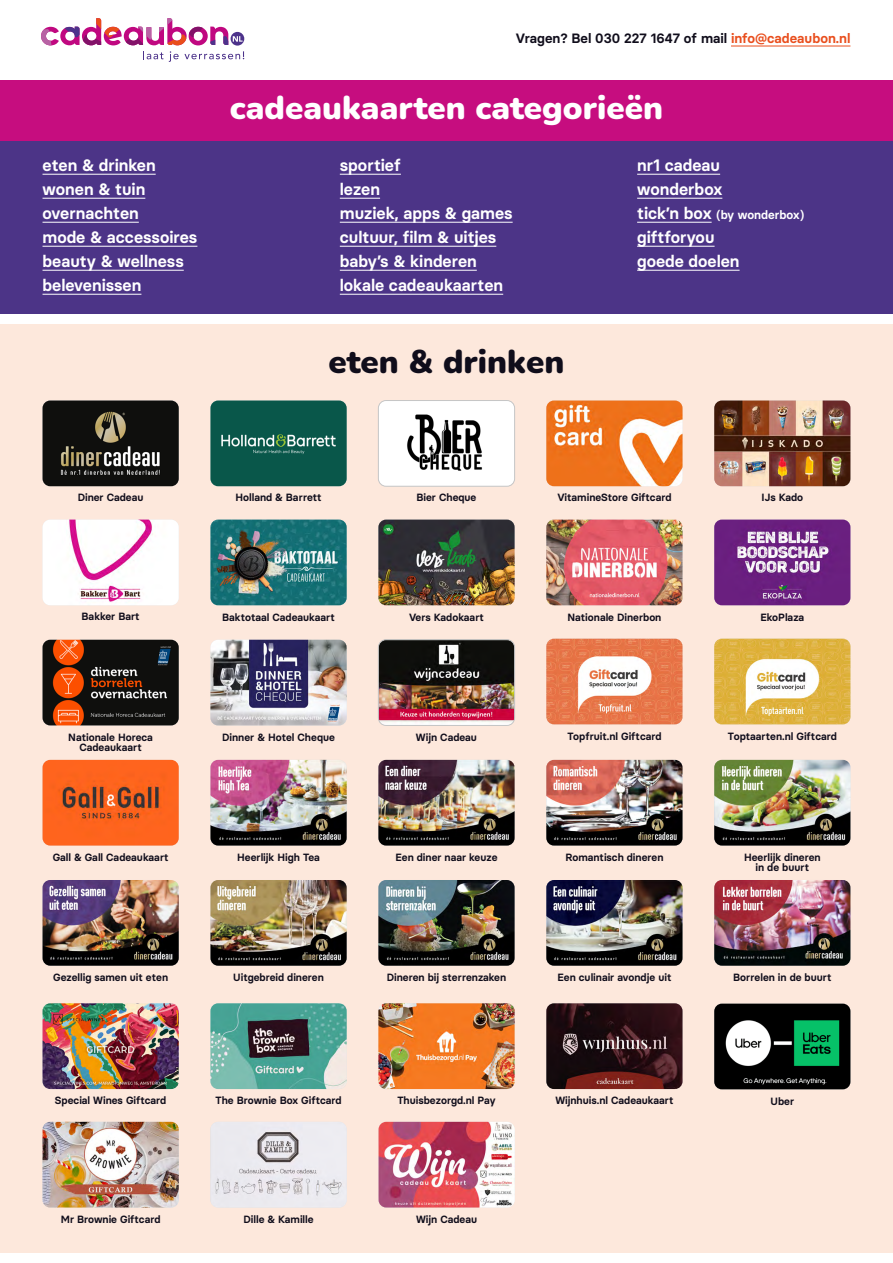
<style>
.page{position:relative;width:893px;height:1263px;background:#fff}
.page>*{position:absolute;margin:0;border:0;box-sizing:border-box;transform-origin:0 0}
.t1{font:900 33px "Nunito";color:#fff}
.t2{font:900 33px "Nunito";color:#100d1b}
.t3{font:600 16.5px/24px "Basier Circle";color:#fff}
.t4{font:600 13.5px "Basier Circle";color:#100d1b}
.t5{font:600 12px "Basier Circle";color:#fff}
.t6{font:600 10.5px/10.5px "Basier Circle";color:#100d1b;text-align:center}
.s1{color:#e94e1d}
.s2{font-size:16.5px}
</style>
<div class="page">
<div style="left:0;top:324px;width:893px;height:928px;background:#fde8dc"></div>
<div style="left:0;top:94px;width:893px;height:219px;background:#4c3487"></div>
<div style="left:0;top:80px;width:893px;height:61px;background:#c60d7f"></div>
<hr style="left:731px;top:46px;width:119px;height:1px;background:#e94e1d">
<svg style="left:41px;top:18px;width:203px;height:44px"></svg>
<hr style="left:43px;top:174px;width:113px;height:1px;background:#fff">
<hr style="left:43px;top:198px;width:102px;height:1px;background:#fff">
<hr style="left:43px;top:222px;width:96px;height:1px;background:#fff">
<hr style="left:43px;top:246px;width:154px;height:1px;background:#fff">
<hr style="left:43px;top:270px;width:141px;height:1px;background:#fff">
<hr style="left:43px;top:294px;width:98px;height:1px;background:#fff">
<hr style="left:340px;top:174px;width:61px;height:1px;background:#fff">
<hr style="left:340px;top:198px;width:40px;height:1px;background:#fff">
<hr style="left:340px;top:222px;width:173px;height:1px;background:#fff">
<hr style="left:340px;top:246px;width:156px;height:1px;background:#fff">
<hr style="left:340px;top:270px;width:137px;height:1px;background:#fff">
<hr style="left:340px;top:294px;width:163px;height:1px;background:#fff">
<hr style="left:637px;top:174px;width:83px;height:1px;background:#fff">
<hr style="left:637px;top:198px;width:85px;height:1px;background:#fff">
<hr style="left:637px;top:222px;width:75px;height:1px;background:#fff">
<hr style="left:637px;top:246px;width:78px;height:1px;background:#fff">
<hr style="left:637px;top:270px;width:103px;height:1px;background:#fff">
<img style="left:43px;top:400px;width:136px;height:86px">
<img style="left:43px;top:520px;width:136px;height:85px">
<img style="left:43px;top:640px;width:136px;height:85px">
<img style="left:43px;top:760px;width:136px;height:85px">
<img style="left:43px;top:880px;width:136px;height:86px">
<img style="left:43px;top:1003px;width:136px;height:86px">
<img style="left:546px;top:639px;width:136px;height:85px">
<img style="left:714px;top:400px;width:136px;height:86px">
<img style="left:714px;top:520px;width:136px;height:85px">
<img style="left:714px;top:760px;width:136px;height:85px">
<img style="left:714px;top:880px;width:136px;height:86px">
<img style="left:210px;top:400px;width:137px;height:86px">
<img style="left:210px;top:520px;width:137px;height:85px">
<img style="left:210px;top:640px;width:137px;height:85px">
<img style="left:210px;top:760px;width:137px;height:85px">
<img style="left:210px;top:880px;width:137px;height:86px">
<img style="left:210px;top:1003px;width:137px;height:86px">
<img style="left:714px;top:639px;width:136px;height:85px">
<img style="left:43px;top:1122px;width:136px;height:85px">
<img style="left:378px;top:402px;width:137px;height:84px">
<div style="left:378px;top:400px;width:137px;height:86px;border:1px solid #c6c6c6;border-radius:8px"></div>
<img style="left:378px;top:520px;width:137px;height:85px">
<img style="left:380px;top:641px;width:133px;height:83px">
<div style="left:378px;top:639px;width:137px;height:87px;border:1px solid #c5c5c5;border-radius:8px"></div>
<img style="left:378px;top:760px;width:137px;height:85px">
<img style="left:378px;top:880px;width:137px;height:86px">
<img style="left:378px;top:1003px;width:137px;height:86px">
<img style="left:714px;top:1004px;width:136px;height:85px">
<img style="left:546px;top:400px;width:136px;height:86px">
<img style="left:546px;top:520px;width:136px;height:85px">
<img style="left:546px;top:760px;width:136px;height:85px">
<img style="left:546px;top:880px;width:136px;height:86px">
<img style="left:546px;top:1003px;width:136px;height:86px">
<img style="left:210px;top:1122px;width:137px;height:85px">
<img style="left:378px;top:1122px;width:137px;height:85px">
<p class="t4" style="left:516px;top:30px;width:336px">Vragen? Bel 030 227 1647 of mail <span class="s1">info@cadeaubon.nl</span></p>
<h1 class="t1" style="left:230px;top:84px;width:435px">cadeaukaarten categorieën</h1>
<h2 class="t3" style="left:43px;top:152px;width:156px">eten &amp; drinken wonen &amp; tuin overnachten<br>mode &amp; accessoires beauty &amp; wellness belevenissen</h2>
<h2 class="t3" style="left:340px;top:152px;width:174px">sportief<br>lezen<br>muziek, apps &amp; games cultuur, film &amp; uitjes baby’s &amp; kinderen lokale cadeaukaarten</h2>
<h2 class="t3" style="left:637px;top:152px;width:87px">nr1 cadeau wonderbox</h2>
<p class="t5" style="left:637px;top:207px;width:168px"><span class="s2">tick’n box</span> (by wonderbox)</p>
<h2 class="t3" style="left:637px;top:224px;width:104px">giftforyou goede doelen</h2>
<h1 class="t2" style="left:329px;top:338px;width:237px">eten &amp; drinken</h1>
<p class="t6" style="left:78px;top:492px;width:67px">Diner Cadeau</p>
<p class="t6" style="left:235px;top:492px;width:88px">Holland &amp; Barrett</p>
<p class="t6" style="left:417px;top:492px;width:61px">Bier Cheque</p>
<p class="t6" style="left:557px;top:492px;width:116px">VitamineStore Giftcard</p>
<p class="t6" style="left:762px;top:492px;width:43px">IJs Kado</p>
<p class="t6" style="left:82px;top:611px;width:59px">Bakker Bart</p>
<p class="t6" style="left:222px;top:611px;width:114px">Baktotaal Cadeaukaart</p>
<p class="t6" style="left:409px;top:611px;width:76px">Vers Kadokaart</p>
<p class="t6" style="left:567px;top:611px;width:96px">Nationale Dinerbon</p>
<p class="t6" style="left:760px;top:611px;width:45px">EkoPlaza</p>
<p class="t6" style="left:68px;top:731px;width:86px">Nationale Horeca<br>Cadeaukaart</p>
<p class="t6" style="left:222px;top:731px;width:114px">Dinner &amp; Hotel Cheque</p>
<p class="t6" style="left:416px;top:731px;width:63px">Wijn Cadeau</p>
<p class="t6" style="left:567px;top:730px;width:96px">Topfruit.nl Giftcard</p>
<p class="t6" style="left:728px;top:730px;width:111px">Toptaarten.nl Giftcard</p>
<p class="t6" style="left:53px;top:852px;width:117px">Gall &amp; Gall Cadeaukaart</p>
<p class="t6" style="left:237px;top:852px;width:84px">Heerlijk High Tea</p>
<p class="t6" style="left:395px;top:852px;width:103px">Een diner naar keuze</p>
<p class="t6" style="left:565px;top:852px;width:100px">Romantisch dineren</p>
<p class="t6" style="left:744px;top:852px;width:78px">Heerlijk dineren in de buurt</p>
<p class="t6" style="left:53px;top:972px;width:116px">Gezellig samen uit eten</p>
<p class="t6" style="left:233px;top:972px;width:92px">Uitgebreid dineren</p>
<p class="t6" style="left:387px;top:972px;width:121px">Dineren bij sterrenzaken</p>
<p class="t6" style="left:557px;top:972px;width:115px">Een culinair avondje uit</p>
<p class="t6" style="left:733px;top:972px;width:100px">Borrelen in de buurt</p>
<p class="t6" style="left:55px;top:1095px;width:113px">Special Wines Giftcard</p>
<p class="t6" style="left:216px;top:1095px;width:128px">The Brownie Box Giftcard</p>
<p class="t6" style="left:397px;top:1095px;width:100px">Thuisbezorgd.nl Pay</p>
<p class="t6" style="left:771px;top:1095px;width:25px">Uber</p>
<p class="t6" style="left:555px;top:1095px;width:120px">Wijnhuis.nl Cadeaukaart</p>
<p class="t6" style="left:61px;top:1214px;width:101px">Mr Brownie Giftcard</p>
<p class="t6" style="left:243px;top:1213px;width:72px">Dille &amp; Kamille</p>
<p class="t6" style="left:416px;top:1213px;width:63px">Wijn Cadeau</p>
</div>
